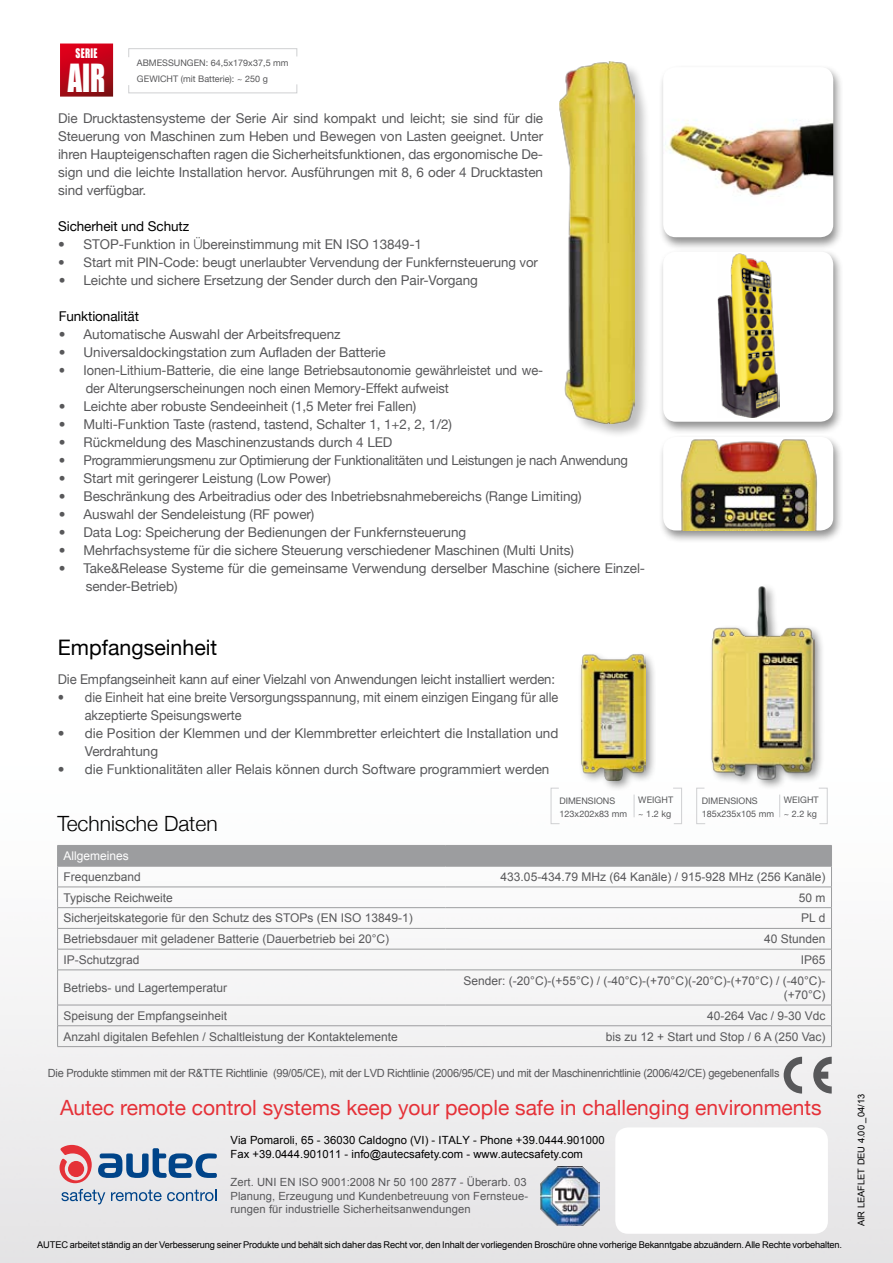
<style>
.page{position:relative;width:893px;height:1263px;background:#fff}
.page>*{position:absolute;margin:0;border:0;box-sizing:border-box;transform-origin:0 0}
.t1{font:35.55px "Impact";color:#fff;scale:.79 1}
.t2{font:21.3px "Helvetica Neue";color:#000}
.t3{font:21px "Helvetica Neue";color:#e53138}
.t4{font:300 21px "Helvetica Neue";color:#000}
.t5{font:13.5px/18px "Helvetica Neue";letter-spacing:-.005em;color:#58585a}
.t6{font:13.5px/18px "Helvetica Neue";letter-spacing:-.005em;color:#58585a;scale:.95 1}
.t7{font:13.5px/18px "Helvetica Neue";letter-spacing:-.005em;color:#58585a;scale:.94 1}
.t8{font:13.5px "Helvetica Neue";letter-spacing:-.005em;color:#000}
.t9{font:13.2px "Helvetica Neue";letter-spacing:-.005em;color:#58585a}
.t10{font:12.15px "Impact";letter-spacing:.03em;color:#fff;scale:.79 1}
.t11{font:12px/14.4px "Arial";color:#58585a;text-align:right}
.t12{font:12px "Arial";color:#fff}
.t13{font:11.25px/13.5px "Arial";letter-spacing:-.025em;color:#58585a;text-align:justify}
.t14{font:11.25px/13.5px "Arial";letter-spacing:.005em;color:#000}
.t15{font:9.3px "Arial";letter-spacing:-.015em;color:#000}
.t16{font:9px/13.5px "Helvetica Neue";color:#58585a}
.s1{font-weight:300}
</style>
<div class="page">
<hr style="left:57px;top:970px;width:389px;height:1px;background:#9c9d9f">
<hr style="left:57px;top:970px;width:1px;height:35px;background:#9c9d9f">
<hr style="left:446px;top:970px;width:386px;height:1px;background:#9c9d9f">
<hr style="left:831px;top:970px;width:1px;height:35px;background:#9c9d9f">
<hr style="left:57px;top:1005px;width:389px;height:1px;background:#9c9d9f">
<hr style="left:446px;top:1005px;width:386px;height:1px;background:#9c9d9f">
<hr style="left:57px;top:1025px;width:389px;height:1px;background:#9c9d9f">
<svg style="left:57px;top:1005px;width:1px;height:41px"></svg>
<hr style="left:446px;top:1025px;width:386px;height:1px;background:#9c9d9f">
<svg style="left:831px;top:1005px;width:1px;height:41px"></svg>
<hr style="left:57px;top:1046px;width:389px;height:1px;background:#9c9d9f">
<hr style="left:446px;top:1046px;width:386px;height:1px;background:#9c9d9f">
<svg style="left:57px;top:845px;width:775px;height:125px"></svg>
<svg style="left:784px;top:1057px;width:18px;height:36px"></svg>
<svg style="left:813px;top:1057px;width:19px;height:36px"></svg>
<svg style="left:60px;top:44px;width:53px;height:53px;background:#b80719"></svg>
<svg style="left:128px;top:48px;width:170px;height:10px"></svg>
<svg style="left:128px;top:84px;width:170px;height:10px"></svg>
<div style="left:658px;top:248px;width:186px;height:187px;background:#000;opacity:.45"></div>
<div style="left:663px;top:252px;width:170px;height:170px;background:#fff;border-radius:13px"></div>
<div style="left:658px;top:64px;width:186px;height:186px;background:#000;opacity:.45"></div>
<img style="left:663px;top:67px;width:170px;height:170px">
<img style="left:717px;top:253px;width:62px;height:164px">
<div style="left:560px;top:62px;width:90px;height:377px;background:#000;opacity:.25"></div>
<img style="left:559px;top:62px;width:75px;height:361px">
<svg style="left:60px;top:1145px;width:32px;height:38px"></svg>
<svg style="left:98px;top:1148px;width:119px;height:30px;background:#7e9dbd"></svg>
<svg style="left:61px;top:1189px;width:44px;height:15px"></svg>
<svg style="left:111px;top:1189px;width:106px;height:12px"></svg>
<div style="left:658px;top:434px;width:186px;height:110px;background:#000;opacity:.45"></div>
<img style="left:663px;top:437px;width:170px;height:93px">
<img style="left:540px;top:1166px;width:60px;height:60px">
<svg style="left:673px;top:787px;width:9px;height:37px"></svg>
<svg style="left:550px;top:787px;width:10px;height:37px"></svg>
<svg style="left:634px;top:794px;width:1px;height:23px"></svg>
<div style="left:577px;top:651px;width:79px;height:140px;background:#000;opacity:.45"></div>
<img style="left:581px;top:653px;width:64px;height:127px">
<div style="left:708px;top:582px;width:116px;height:208px;background:#000;opacity:.45"></div>
<img style="left:711px;top:584px;width:103px;height:196px">
<svg style="left:818px;top:787px;width:10px;height:37px"></svg>
<svg style="left:696px;top:787px;width:10px;height:37px"></svg>
<svg style="left:779px;top:794px;width:1px;height:23px"></svg>
<p class="t10" style="left:76px;top:44px;width:29px">SERIE</p>
<h1 class="t1" style="left:68px;top:50px;width:49px">AIR</h1>
<p class="t5" style="left:58px;top:109px;width:487px;text-align:justify">Die Drucktastensysteme der Serie Air sind kompakt und leicht; sie sind für die Steuerung von Maschinen zum Heben und Bewegen von Lasten geeignet. Unter ihren Haupteigenschaften ragen die Sicherheitsfunktionen, das ergonomische De&shy;sign und die leichte Installation hervor. Ausführungen mit 8, 6 oder 4 Drucktasten sind verfügbar.</p>
<p class="t8" style="left:58px;top:218px;width:133px">Sicherheit und Schutz</p>
<p class="t5" style="left:58px;top:235px;width:366px">• STOP-Funktion in <span class="s1">Ü</span>bereinstimmung mit EN ISO 13849-1</p>
<p class="t9" style="left:58px;top:254px;width:481px">• Start mit PIN-Code: beugt unerlaubter Vervendung der Funkfernsteuerung vor</p>
<p class="t5" style="left:59px;top:271px;width:421px">• Leichte und sichere Ersetzung der Sender durch den Pair-Vorgang</p>
<p class="t8" style="left:59px;top:308px;width:82px">Funktionalität</p>
<p class="t5" style="left:59px;top:325px;width:284px">• Automatische Auswahl der Arbeitsfrequenz</p>
<p class="t5" style="left:59px;top:343px;width:328px">• Universaldockingstation zum Aufladen der Batterie</p>
<p class="t6" style="left:86px;top:361px;width:483px;text-indent:-27px">• Ionen-Lithium-Batterie, die eine lange Betriebsautonomie gewährleistet und we&shy;der Alterungserscheinungen noch einen Memory-Effekt aufweist</p>
<p class="t5" style="left:59px;top:397px;width:359px">• Leichte aber robuste Sendeeinheit (1,5 Meter frei Fallen)</p>
<p class="t5" style="left:59px;top:415px;width:395px">• Multi-Funktion Taste (rastend, tastend, Schalter 1, 1+2, 2, 1/2)</p>
<p class="t5" style="left:59px;top:433px;width:335px">• Rückmeldung des Maschinenzustands durch 4 LED</p>
<p class="t5" style="left:59px;top:451px;width:571px">• Programmierungsmenu zur Optimierung der Funktionalitäten und Leistungen je nach Anwendung</p>
<p class="t5" style="left:59px;top:469px;width:274px">• Start mit geringerer Leistung (Low Power)</p>
<p class="t5" style="left:59px;top:487px;width:524px">• Beschränkung des Arbeitradius oder des Inbetriebsnahmebereichs (Range Limiting)</p>
<p class="t5" style="left:59px;top:505px;width:257px">• Auswahl der Sendeleistung (RF power)</p>
<p class="t5" style="left:59px;top:523px;width:409px">• Data Log: Speicherung der Bedienungen der Funkfernsteuerung</p>
<p class="t5" style="left:59px;top:541px;width:517px">• Mehrfachsysteme für die sichere Steuerung verschiedener Maschinen (Multi Units)</p>
<p class="t5" style="left:86px;top:559px;width:561px;text-indent:-27px">• Take&amp;Release Systeme für die gemeinsame Verwendung derselber Maschine (sichere Einzel&shy;sender-Betrieb)</p>
<p class="t16" style="left:137px;top:54px;width:153px;line-height:16.5px">ABMESSUNGEN: 64,5x179x37,5 mm<br>GEWICHT (mit Batterie): ~ 250 g</p>
<h2 class="t2" style="left:58px;top:635px;width:161px">Empfangseinheit</h2>
<p class="t5" style="left:58px;top:670px;width:499px">Die Empfangseinheit kann auf einer Vielzahl von Anwendungen leicht installiert werden:</p>
<p class="t7" style="left:85px;top:688px;width:505px;text-indent:-27px">• die Einheit hat eine breite Versorgungsspannung, mit einem einzigen Eingang für alle akzeptierte Speisungswerte</p>
<p class="t5" style="left:85px;top:724px;width:475px;text-indent:-27px">• die Position der Klemmen und der Klemmbretter erleichtert die Installation und<br>Verdrahtung</p>
<p class="t5" style="left:58px;top:760px;width:493px">• die Funktionalitäten aller Relais können durch Software programmiert werden</p>
<h3 class="t4" style="left:57px;top:811px;width:162px">Technische Daten</h3>
<p class="t16" style="left:559px;top:793px;width:69px">DIMENSIONS<br>123x202x83 mm</p>
<p class="t16" style="left:638px;top:793px;width:36px">WEIGHT ~ 1.2 kg</p>
<p class="t16" style="left:702px;top:793px;width:74px">DIMENSIONS<br>185x235x105 mm</p>
<p class="t16" style="left:784px;top:793px;width:36px">WEIGHT ~ 2.2 kg</p>
<p class="t12" style="left:64px;top:849px;width:67px">Allgemeines</p>
<p class="t11" style="left:64px;top:869px;width:79px">Frequenzband</p>
<p class="t11" style="left:501px;top:869px;width:326px">433.05-434.79 MHz (64 Kanäle) / 915-928 MHz (256 Kanäle)</p>
<p class="t11" style="left:64px;top:890px;width:111px">Typische Reichweite</p>
<p class="t11" style="left:799px;top:890px;width:28px">50 m</p>
<p class="t11" style="left:64px;top:911px;width:351px">Sicherjeitskategorie für den Schutz des STOPs (EN ISO 13849-1)</p>
<p class="t11" style="left:801px;top:911px;width:26px">PL d</p>
<p class="t11" style="left:64px;top:932px;width:327px">Betriebsdauer mit geladener Batterie (Dauerbetrieb bei 20°C)</p>
<p class="t11" style="left:764px;top:932px;width:63px">40 Stunden</p>
<p class="t11" style="left:64px;top:952px;width:78px">IP-Schutzgrad</p>
<p class="t11" style="left:801px;top:952px;width:26px">IP65</p>
<p class="t11" style="left:64px;top:980px;width:165px">Betriebs- und Lagertemperatur</p>
<p class="t11" style="left:463px;top:973px;width:363px">Sender: (-20°C)-(+55°C) / (-40°C)-(+70°C)(-20°C)-(+70°C) / (-40°C)- (+70°C)</p>
<p class="t11" style="left:64px;top:1008px;width:165px">Speisung der Empfangseinheit</p>
<p class="t11" style="left:707px;top:1008px;width:120px">40-264 Vac / 9-30 Vdc</p>
<p class="t11" style="left:64px;top:1029px;width:336px">Anzahl digitalen Befehlen / Schaltleistung der Kontaktelemente</p>
<p class="t11" style="left:606px;top:1029px;width:221px">bis zu 12 + Start und Stop / 6 A (250 Vac)</p>
<p class="t13" style="left:48px;top:1066px;width:733px">Die Produkte stimmen mit der R&amp;TTE Richtlinie (99/05/CE), mit der LVD Richtlinie (2006/95/CE) und mit der Maschinenrichtlinie (2006/42/CE) gegebenenfalls</p>
<h3 class="t3" style="left:60px;top:1095px;width:763px">Autec remote control systems keep your people safe in challenging environments</h3>
<p class="t14" style="left:230px;top:1133px;width:376px">Via Pomaroli, 65 - 36030 Caldogno (VI) - ITALY - Phone +39.0444.901000<br>Fax +39.0444.901011 - info@autecsafety.com - www.autecsafety.com</p>
<p class="t13" style="left:230px;top:1176px;width:299px">Zert. UNI EN ISO 9001:2008 Nr 50 100 2877 - Überarb. 03<br>Planung, Erzeugung und Kundenbetreuung von Fernsteue&shy;rungen für industrielle Sicherheitsanwendungen</p>
<p class="t15" style="left:37px;top:1239px;width:806px">AUTEC arbeitet ständig an der Verbesserung seiner Produkte und behält sich daher das Recht vor, den Inhalt der vorliegenden Broschüre ohne vorherige Bekanntgabe abzuändern. Alle Rechte vorbehalten.</p>
<p class="t15" style="left:856px;top:1226px;width:134px;rotate:-90deg">AIR LEAFLET DEU 4.00 _04/13</p>
</div>
